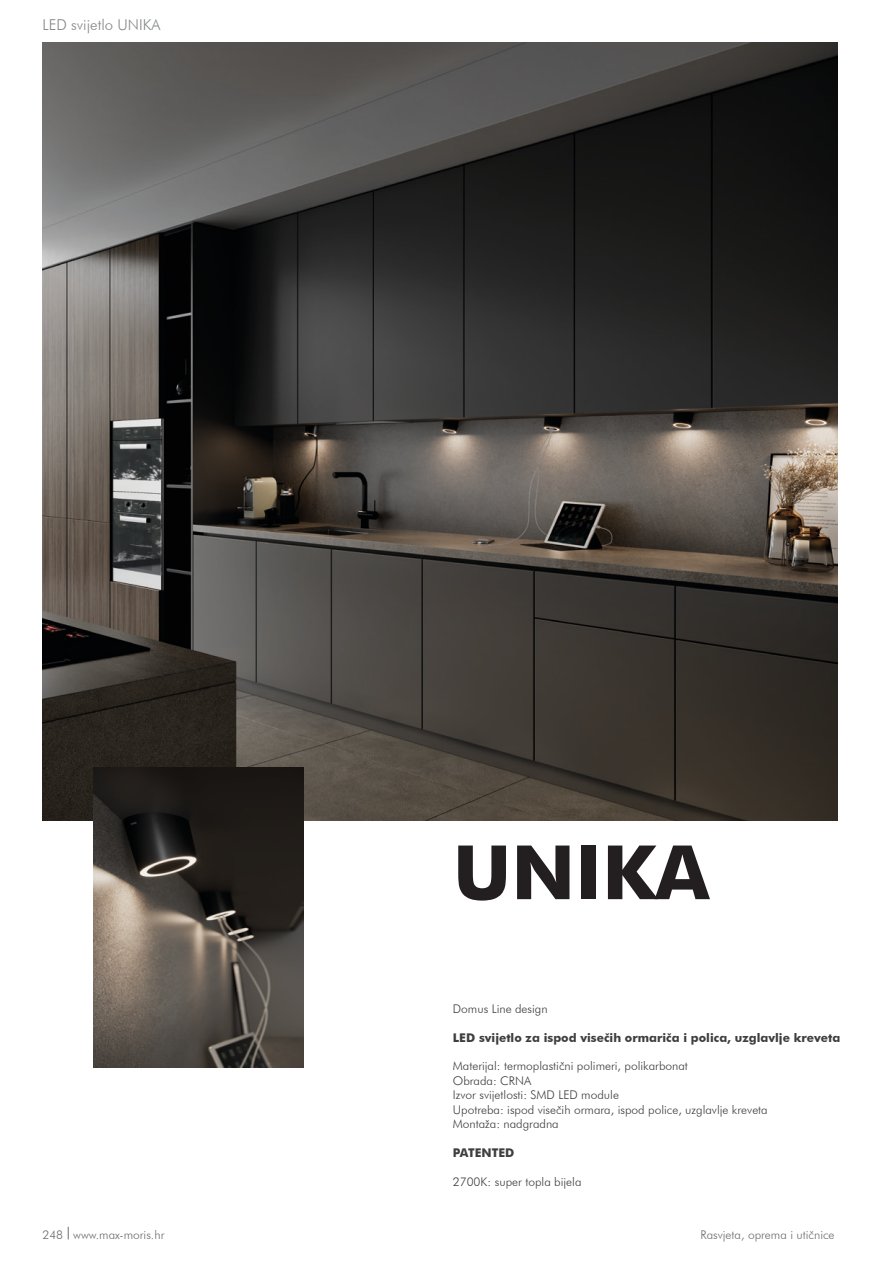
<style>
.page{position:relative;width:893px;height:1263px;background:#fff}
.page>*{position:absolute;margin:0;border:0;box-sizing:border-box;transform-origin:0 0}
.t1{font:700 75px "Futura BT";color:#231f20}
.t2{font:300 15px "Futura BT";color:#848689}
.t3{font:300 12px "Futura BT";color:#3e3e3f}
.t4{font:700 12px "Futura BT";color:#3e3e3f}
.t5{font:300 12px "Futura BT";color:#6c6d70}
</style>
<div class="page">
<img style="left:43px;top:43px;width:795px;height:778px">
<img style="left:94px;top:767px;width:209px;height:300px">
<svg style="left:68px;top:1227px;width:1px;height:12px"></svg>
<p class="t2" style="left:43px;top:15px;width:119px">LED svijetlo UNIKA</p>
<p class="t1" style="left:453px;top:827px;width:258px">UNIKA</p>
<p class="t3" style="left:453px;top:1001px;width:96px">Domus Line design</p>
<p class="t4" style="left:453px;top:1030px;width:389px">LED svijetlo za ispod visečih ormariča i polica, uzglavlje kreveta</p>
<p class="t3" style="left:453px;top:1059px;width:237px">Materijal: termoplastični polimeri, polikarbonat</p>
<p class="t3" style="left:453px;top:1073px;width:80px">Obrada: CRNA</p>
<p class="t3" style="left:453px;top:1087px;width:168px">Izvor svijetlosti: SMD LED module</p>
<p class="t3" style="left:453px;top:1102px;width:316px">Upotreba: ispod visečih ormara, ispod police, uzglavlje kreveta</p>
<p class="t3" style="left:453px;top:1116px;width:107px">Montaža: nadgradna</p>
<p class="t4" style="left:453px;top:1145px;width:63px">PATENTED</p>
<p class="t3" style="left:453px;top:1174px;width:130px">2700K: super topla bijela</p>
<p class="t5" style="left:43px;top:1227px;width:123px">248 www.max-moris.hr</p>
<p class="t5" style="left:701px;top:1228px;width:135px">Rasvjeta, oprema i utičnice</p>
</div>
